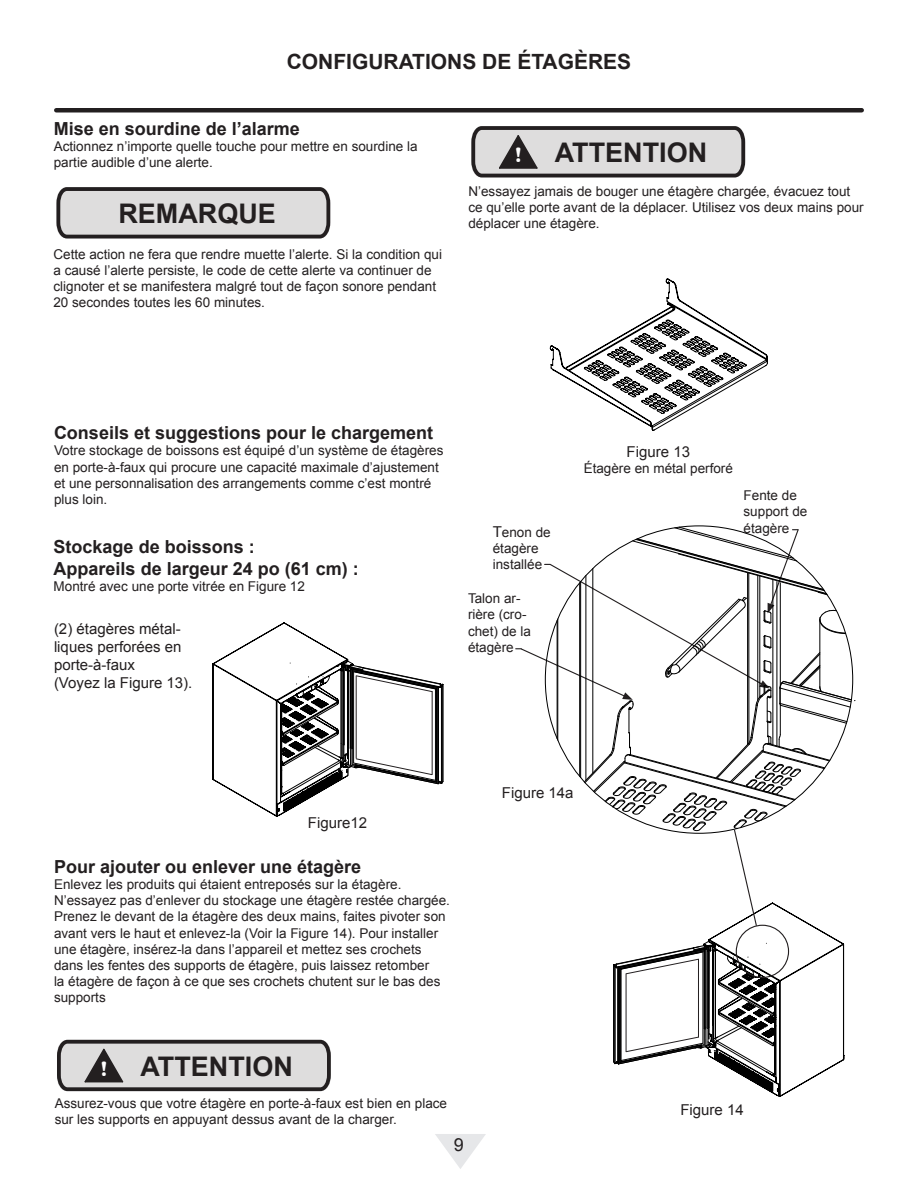
<style>
.page{position:relative;width:918px;height:1188px;background:#fff}
.page>*{position:absolute;margin:0;border:0;box-sizing:border-box;transform-origin:0 0}
.t1{font:700 27px "Arial";color:#231f20}
.HEADERS{font:700 21px "Arial";color:#231f20}
.body_sub_heading{font:700 18px "Arial";color:#231f20}
.t2{font:18px "Arial";color:#231f20}
.body_text{font:15px/18px "Arial";color:#231f20;text-align:justify}
.body_text-2{font:13.5px/16.2px "Arial";color:#231f20}
.body_sub_heading-2{font:13.5px/16.2px "Arial";color:#231f20}
.s1{font-family:"Britannic";font-size:21.6px;color:#fff}
</style>
<div class="page">
<svg style="left:435px;top:1134px;width:51px;height:35px"></svg>
<hr style="left:56px;top:108px;width:806px;height:4px;background:#231f20">
<svg style="left:550px;top:279px;width:218px;height:152px"></svg>
<svg style="left:212px;top:623px;width:232px;height:193px"></svg>
<hr style="left:356px;top:676px;width:1px;height:82px;background:#231f20">
<hr style="left:432px;top:692px;width:1px;height:82px;background:#231f20">
<svg style="left:516px;top:526px;width:339px;height:571px"></svg>
<hr style="left:626px;top:974px;width:1px;height:78px;background:#231f20">
<hr style="left:698px;top:959px;width:1px;height:78px;background:#231f20">
<svg style="left:57px;top:1039px;width:274px;height:53px;background:#b7b6b6"></svg>
<svg style="left:471px;top:126px;width:275px;height:52px;background:#b6b5b5"></svg>
<svg style="left:56px;top:187px;width:275px;height:52px;background:#bfbebe"></svg>
<p class="HEADERS" style="left:287px;top:48px;width:346px">CONFIGURATIONS DE ÉTAGÈRES</p>
<p class="body_sub_heading" style="left:54px;top:116px;width:248px">Mise en sourdine de l’alarme</p>
<p class="body_text-2" style="left:54px;top:138px;width:365px">Actionnez n’importe quelle touche pour mettre en sourdine la partie audible d’une alerte.</p>
<p class="t1" style="left:118px;top:196px;width:159px">REMARQUE</p>
<p class="body_text-2" style="left:53px;top:246px;width:390px">Cette action ne fera que rendre muette l’alerte. Si la condition qui a causé l’alerte persiste, le code de cette alerte va continuer de clignoter et se manifestera malgré tout de façon sonore pendant 20 secondes toutes les 60 minutes.</p>
<p class="t1" style="left:514px;top:135px;width:194px"><span class="s1">!</span> ATTENTION</p>
<p class="body_text-2" style="left:468px;top:183px;width:397px">N’essayez jamais de bouger une étagère chargée, évacuez tout ce qu’elle porte avant de la déplacer. Utilisez vos deux mains pour déplacer une étagère.</p>
<p class="body_sub_heading" style="left:54px;top:421px;width:381px">Conseils et suggestions pour le chargement</p>
<p class="body_sub_heading-2" style="left:54px;top:443px;width:391px">Votre stockage de boissons est équipé d’un système de étagères en porte-à-faux qui procure une capacité maximale d’ajustement et une personnalisation des arrangements comme c’est montré plus loin.</p>
<p class="body_sub_heading" style="left:54px;top:535px;width:203px">Stockage de boissons :</p>
<p class="body_sub_heading" style="left:54px;top:556px;width:307px">Appareils de largeur 24 po (61 cm) :</p>
<p class="body_sub_heading-2" style="left:54px;top:578px;width:253px">Montré avec une porte vitrée en Figure 12</p>
<p class="body_text" style="left:54px;top:620px;width:129px">(2) étagères métal&shy;liques perforées en porte-à-faux</p>
<p class="body_text" style="left:54px;top:674px;width:140px">(Voyez la Figure 13).</p>
<p class="body_text" style="left:627px;top:443px;width:65px">Figure 13</p>
<p class="body_text-2" style="left:584px;top:460px;width:151px">Étagère en métal perforé</p>
<p class="body_text-2" style="left:744px;top:487px;width:65px">Fente de support de</p>
<p class="body_text" style="left:493px;top:523px;width:11px">T</p>
<p class="body_text-2" style="left:744px;top:520px;width:47px">étagère</p>
<p class="body_text-2" style="left:493px;top:524px;width:59px;text-indent:9px">enon de étagère</p>
<p class="body_text-2" style="left:493px;top:556px;width:51px">installée</p>
<p class="body_text-2" style="left:468px;top:591px;width:65px">Talon ar&shy;rière (cro&shy;chet) de la étagère</p>
<p class="body_text" style="left:308px;top:814px;width:61px">Figure12</p>
<p class="body_sub_heading" style="left:54px;top:854px;width:309px">Pour ajouter ou enlever une étagère</p>
<p class="body_text-2" style="left:54px;top:876px;width:397px">Enlevez les produits qui étaient entreposés sur la étagère.<br>N’essayez pas d’enlever du stockage une étagère restée chargée.<br>Prenez le devant de la étagère des deux mains, faites pivoter son avant vers le haut et enlevez-la (Voir la Figure 14). Pour installer une étagère, insérez-la dans l’appareil et mettez ses crochets dans les fentes des supports de étagère, puis laissez retomber<br>la étagère de façon à ce que ses crochets chutent sur le bas des supports</p>
<p class="t1" style="left:100px;top:1049px;width:194px"><span class="s1">!</span> ATTENTION</p>
<p class="body_text-2" style="left:55px;top:1095px;width:394px">Assurez-vous que votre étagère en porte-à-faux est bien en place sur les supports en appuyant dessus avant de la charger.</p>
<p class="body_text" style="left:502px;top:784px;width:73px">Figure 14a</p>
<p class="body_text" style="left:680px;top:1101px;width:65px">Figure 14</p>
<h3 class="t2" style="left:454px;top:1133px;width:12px">9</h3>
</div>
